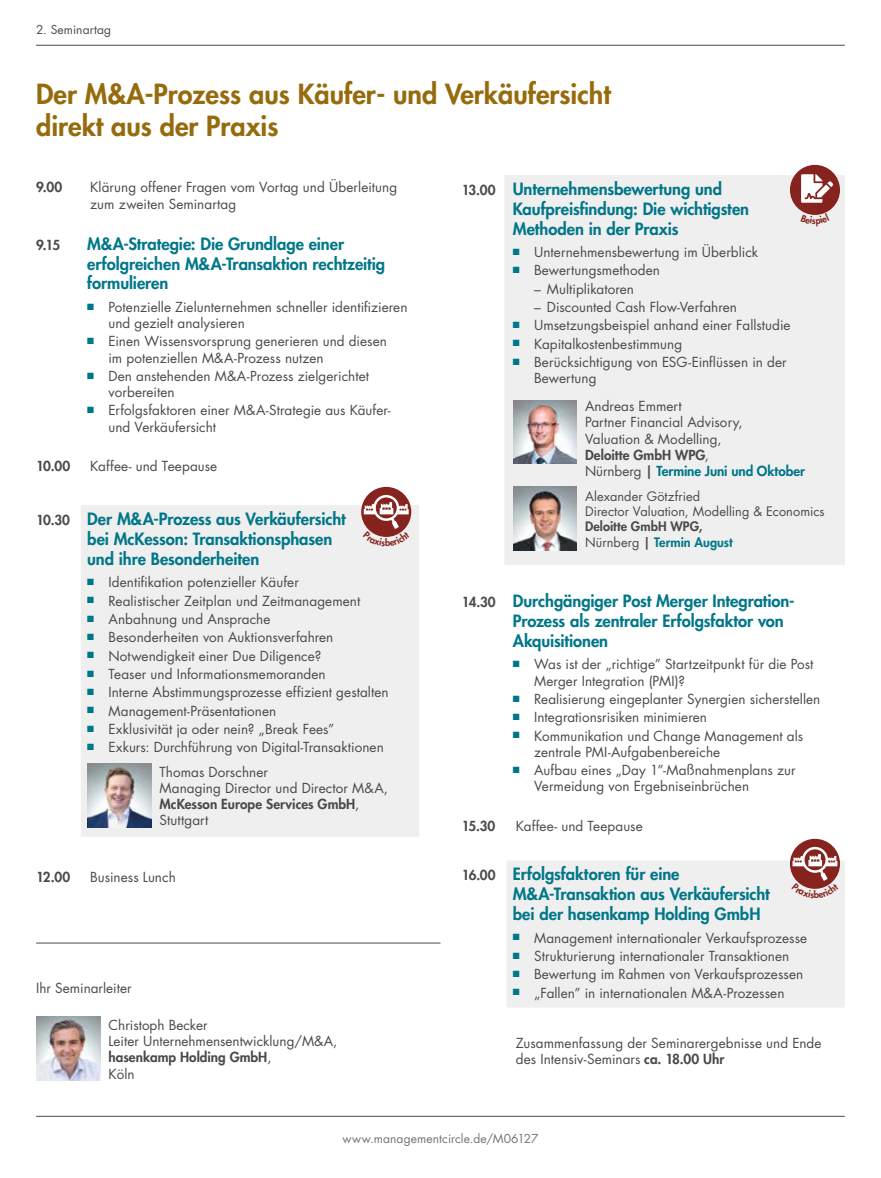
<style>
.page{position:relative;width:881px;height:1178px;background:#fff}
.page>*{position:absolute;margin:0;border:0;box-sizing:border-box;transform-origin:0 0}
.t1{font:800 27px/32.4px "Futura Std";color:#966b0c}
.t2{font:800 16.5px/19.8px "Futura Std";letter-spacing:-.005em;color:#007789}
.t3{font:13.5px/16.2px "Futura Std";letter-spacing:.005em;color:#4a4a49}
.t4{font:800 13.5px "Futura Std";letter-spacing:-.025em;color:#4a4a49}
.t5{font:12.75px/15.3px "Futura Std";letter-spacing:.01em;color:#4a4a49}
.t6{font:800 12.75px/15.3px "Futura Std";letter-spacing:.005em;color:#4a4a49}
.t7{font:12px "Futura Std";letter-spacing:.01em;color:#757474}
.t8{font:12px "Futura Std";letter-spacing:.01em;color:#4a4a49}
.s1{font-size:13.5px;color:#4a4a49}
.s2{font-weight:800}
.s3{font-weight:800;color:#007789}
.s4{font-weight:400}
.s5{color:#007789}
</style>
<div class="page">
<hr style="left:36px;top:943px;width:404px;height:1px;background:#4a4a49">
<hr style="left:36px;top:1116px;width:808px;height:1px;background:#4a4a49">
<div style="left:504px;top:175px;width:340px;height:390px;background:#efefef"></div>
<div style="left:506px;top:860px;width:338px;height:147px;background:#efefef"></div>
<img style="left:513px;top:400px;width:63px;height:64px">
<img style="left:513px;top:487px;width:63px;height:64px">
<div style="left:81px;top:505px;width:338px;height:332px;background:#efefef"></div>
<img style="left:87px;top:763px;width:64px;height:64px">
<hr style="left:36px;top:45px;width:808px;height:1px;background:#4a4a49">
<div style="left:361px;top:487px;width:50px;height:50px;background:#87231e;border-radius:50%"></div>
<svg style="left:789px;top:839px;width:50px;height:50px"></svg>
<div style="left:789px;top:165px;width:50px;height:50px;background:#87231e;border-radius:50%"></div>
<svg style="left:801px;top:174px;width:31px;height:29px"></svg>
<img style="left:36px;top:1017px;width:64px;height:63px">
<svg style="left:363px;top:493px;width:47px;height:44px"></svg>
<svg style="left:791px;top:845px;width:47px;height:44px"></svg>
<svg style="left:805px;top:213px;width:19px;height:2px"></svg>
<p class="t8" style="left:36px;top:22px;width:76px">2. Seminartag</p>
<h1 class="t1" style="left:36px;top:77px;width:576px">Der M&amp;A-Prozess aus Käufer- und Verkäufersicht direkt aus der Praxis</h1>
<p class="t4" style="left:36px;top:179px;width:28px">9.00</p>
<p class="t3" style="left:90px;top:179px;width:308px">Klärung offener Fragen vom Vortag und Überleitung zum zweiten Seminartag</p>
<p class="t4" style="left:36px;top:236px;width:25px">9.15</p>
<p class="t2" style="left:87px;top:234px;width:299px">M&amp;A-Strategie: Die Grundlage einer erfolgreichen M&amp;A-Transaktion rechtzeitig formulieren</p>
<p class="t3" style="left:108px;top:299px;width:300px;text-indent:-21px"><sup>■</sup> Potenzielle Zielunternehmen schneller identifizieren und gezielt analysieren</p>
<p class="t3" style="left:108px;top:333px;width:280px;text-indent:-21px"><sup>■</sup> Einen Wissensvorsprung generieren und diesen im potenziellen M&amp;A-Prozess nutzen</p>
<p class="t3" style="left:108px;top:368px;width:262px;text-indent:-21px"><sup>■</sup> Den anstehenden M&amp;A-Prozess zielgerichtet vorbereiten</p>
<p class="t3" style="left:108px;top:402px;width:283px;text-indent:-21px"><sup>■</sup> Erfolgsfaktoren einer M&amp;A-Strategie aus Käufer&shy;und Verkäufersicht</p>
<p class="t4" style="left:36px;top:458px;width:35px">10.00</p>
<p class="t3" style="left:90px;top:458px;width:128px">Kaffee- und Teepause</p>
<p class="t2" style="left:87px;top:509px;width:260px;text-indent:-51px"><span class="s1">10.30</span> Der M&amp;A-Prozess aus Verkäufersicht bei McKesson: Transaktionsphasen und ihre Besonderheiten</p>
<p class="t3" style="left:87px;top:574px;width:213px"><sup>■</sup> Identifikation potenzieller Käufer</p>
<p class="t3" style="left:87px;top:593px;width:274px"><sup>■</sup> Realistischer Zeitplan und Zeitmanagement</p>
<p class="t3" style="left:87px;top:611px;width:185px"><sup>■</sup> Anbahnung und Ansprache</p>
<p class="t3" style="left:87px;top:629px;width:247px"><sup>■</sup> Besonderheiten von Auktionsverfahren</p>
<p class="t3" style="left:87px;top:648px;width:235px"><sup>■</sup> Notwendigkeit einer Due Diligence?</p>
<p class="t3" style="left:87px;top:666px;width:240px"><sup>■</sup> Teaser und Informationsmemoranden</p>
<p class="t3" style="left:87px;top:684px;width:303px"><sup>■</sup> Interne Abstimmungsprozesse effizient gestalten</p>
<p class="t3" style="left:87px;top:703px;width:190px"><sup>■</sup> Management-Präsentationen</p>
<p class="t3" style="left:87px;top:721px;width:248px"><sup>■</sup> Exklusivität ja oder nein? „Break Fees”</p>
<p class="t3" style="left:159px;top:735px;width:226px;line-height:24.6px;text-indent:-72px"><sup>■</sup> Exkurs: Durchführung von Digital-Transaktionen<br>Thomas Dorschner</p>
<p class="t3" style="left:159px;top:780px;width:230px">Managing Director und Director M&amp;A,<br><span class="s2">McKesson Europe Services GmbH</span>,<br>Stuttgart</p>
<p class="t4" style="left:36px;top:869px;width:36px">12.00</p>
<p class="t3" style="left:90px;top:869px;width:87px">Business Lunch</p>
<p class="t3" style="left:36px;top:980px;width:97px">Ihr Seminarleiter</p>
<p class="t3" style="left:108px;top:1017px;width:230px">Christoph Becker<br>Leiter Unternehmensentwicklung/M&amp;A, <span class="s2">hasenkamp Holding GmbH</span>,<br>Köln</p>
<p class="t2" style="left:512px;top:179px;width:238px;text-indent:-51px"><span class="s1">13.00</span> Unternehmensbewertung und<br>Kaufpreisfindung: Die wichtigsten<br>Methoden in der Praxis</p>
<p class="t3" style="left:512px;top:244px;width:247px"><sup>■</sup> Unternehmensbewertung im Überblick</p>
<p class="t3" style="left:512px;top:262px;width:149px"><sup>■</sup> Bewertungsmethoden</p>
<p class="t3" style="left:534px;top:281px;width:101px">– Multiplikatoren</p>
<p class="t3" style="left:534px;top:299px;width:204px">– Discounted Cash Flow-Verfahren</p>
<p class="t3" style="left:512px;top:317px;width:279px"><sup>■</sup> Umsetzungsbeispiel anhand einer Fallstudie</p>
<p class="t3" style="left:512px;top:336px;width:171px"><sup>■</sup> Kapitalkostenbestimmung</p>
<p class="t3" style="left:534px;top:354px;width:254px;text-indent:-21px"><sup>■</sup> Berücksichtigung von ESG-Einflüssen in der<br>Bewertung</p>
<p class="t3" style="left:585px;top:398px;width:221px">Andreas Emmert<br>Partner Financial Advisory,<br>Valuation &amp; Modelling,<br><span class="s2">Deloitte GmbH WPG</span>,<br>Nürnberg <span class="s2">|</span> <span class="s3">Termine Juni und Oktober</span></p>
<p class="t5" style="left:585px;top:488px;width:241px">Alexander Götzfried<br>Director Valuation, Modelling &amp; Economics</p>
<p class="t6" style="left:585px;top:519px;width:149px">Deloitte GmbH WPG,<br><span class="s4">Nürnberg</span> | <span class="s5">Termin August</span></p>
<p class="t2" style="left:512px;top:591px;width:283px;text-indent:-51px"><span class="s1">14.30</span> Durchgängiger Post Merger Integration-<br>Prozess als zentraler Erfolgsfaktor von<br>Akquisitionen</p>
<p class="t3" style="left:534px;top:656px;width:281px;text-indent:-21px"><sup>■</sup> Was ist der „richtige” Startzeitpunkt für die Post<br>Merger Integration (PMI)?</p>
<p class="t3" style="left:512px;top:691px;width:309px"><sup>■</sup> Realisierung eingeplanter Synergien sicherstellen</p>
<p class="t3" style="left:512px;top:709px;width:195px"><sup>■</sup> Integrationsrisiken minimieren</p>
<p class="t3" style="left:534px;top:728px;width:270px;text-indent:-21px"><sup>■</sup> Kommunikation und Change Management als zentrale PMI-Aufgabenbereiche</p>
<p class="t3" style="left:534px;top:762px;width:263px;text-indent:-21px"><sup>■</sup> Aufbau eines „Day 1”-Maßnahmenplans zur<br>Vermeidung von Ergebniseinbrüchen</p>
<p class="t4" style="left:461px;top:817px;width:35px">15.30</p>
<p class="t3" style="left:515px;top:818px;width:128px">Kaffee- und Teepause</p>
<p class="t2" style="left:512px;top:864px;width:258px;text-indent:-51px"><span class="s1">16.00</span> Erfolgsfaktoren für eine<br>M&amp;A-Transaktion aus Verkäufersicht bei der hasenkamp Holding GmbH</p>
<p class="t3" style="left:512px;top:930px;width:296px"><sup>■</sup> Management internationaler Verkaufsprozesse</p>
<p class="t3" style="left:512px;top:948px;width:278px"><sup>■</sup> Strukturierung internationaler Transaktionen</p>
<p class="t3" style="left:512px;top:966px;width:292px"><sup>■</sup> Bewertung im Rahmen von Verkaufsprozessen</p>
<p class="t3" style="left:512px;top:985px;width:273px"><sup>■</sup> „Fallen” in internationalen M&amp;A-Prozessen</p>
<p class="t3" style="left:515px;top:1035px;width:307px">Zusammenfassung der Seminarergebnisse und Ende des Intensiv-Seminars <span class="s2">ca. 18.00 Uhr</span></p>
<p class="t7" style="left:342px;top:1131px;width:197px">www.managementcircle.de/M06127</p>
</div>
